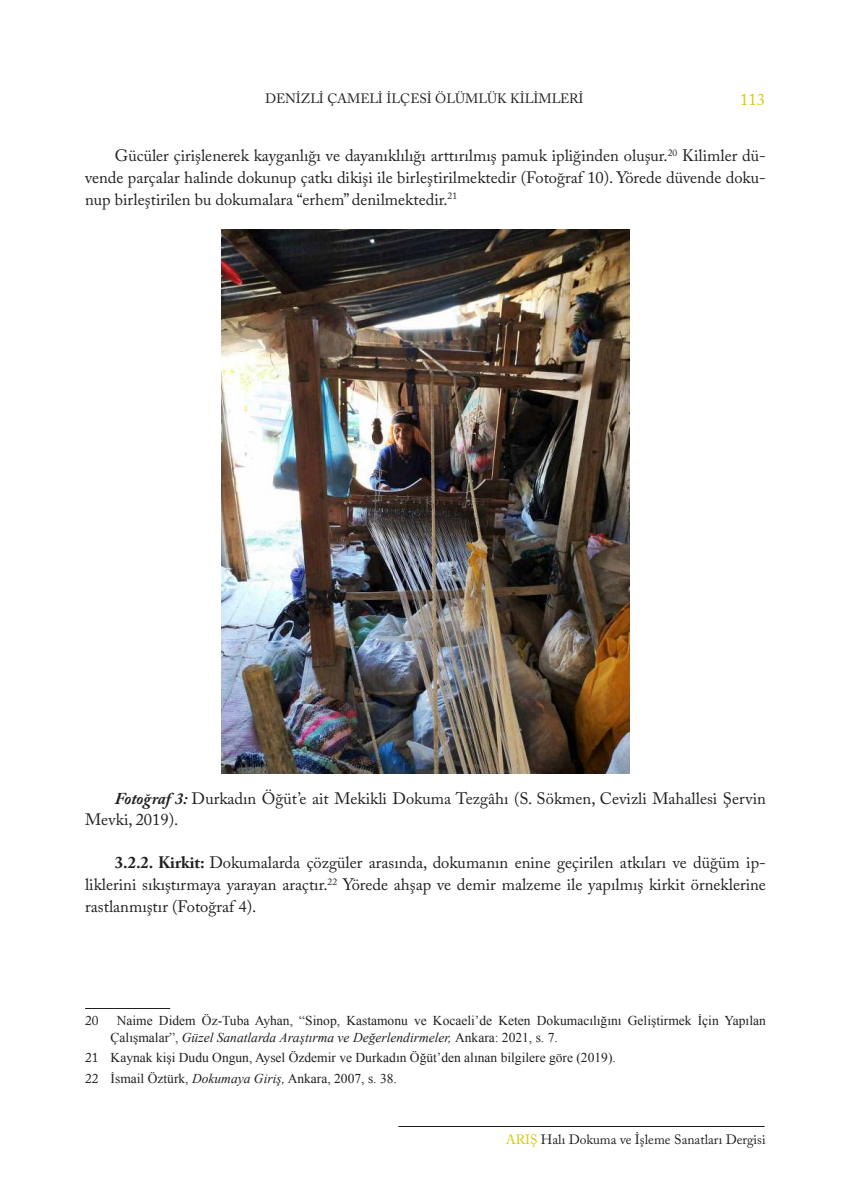
<style>
.page{position:relative;width:851px;height:1191px;background:#fff}
.page>*{position:absolute;margin:0;border:0;box-sizing:border-box;transform-origin:0 0}
.t1{font:16.5px/21.8px "Adobe Caslon Pro";color:#221f1f;text-align:justify}
.t2{font:16.5px "Adobe Caslon Pro";color:#d7c700}
.t3{font:13.5px/16.5px "Times New Roman";color:#221f1f}
.t4{font:13.5px "Adobe Caslon Pro";color:#221f1f}
.s1{font-weight:700;font-style:italic}
.s2{font-weight:700}
.s3{font-style:italic}
.s4{font-family:"Adobe Caslon Pro"}
.s5{color:#d7c700}
</style>
<div class="page">
<hr style="left:398px;top:1126px;width:366px;height:1px;background:#221f1f">
<img style="left:221px;top:230px;width:408px;height:543px">
<hr style="left:85px;top:1008px;width:85px;height:1px;background:#221f1f">
<p class="t4" style="left:265px;top:91px;width:320px">DENİZLİ ÇAMELİ İLÇESİ ÖLÜMLÜK KİLİMLERİ</p>
<p class="t2" style="left:740px;top:90px;width:26px">113</p>
<p class="t1" style="left:85px;top:145px;width:682px;text-indent:30px">Gücüler çirişlenerek kayganlığı ve dayanıklılığı arttırılmış pamuk ipliğinden oluşur.<sup>20</sup> Kilimler dü&shy;vende parçalar halinde dokunup çatkı dikişi ile birleştirilmektedir (Fotoğraf 10). Yörede düvende doku&shy;nup birleştirilen bu dokumalara “erhem” denilmektedir.<sup>21</sup></p>
<p class="t1" style="left:85px;top:787px;width:682px;text-indent:30px"><span class="s1">Fotoğraf 3:</span> Durkadın Öğüt’e ait Mekikli Dokuma Tezgâhı (S. Sökmen, Cevizli Mahallesi Şervin<br>Mevki, 2019).</p>
<p class="t1" style="left:85px;top:852px;width:682px;text-indent:30px"><span class="s2">3.2.2. Kirkit:</span> Dokumalarda çözgüler arasında, dokumanın enine geçirilen atkıları ve düğüm ip&shy;liklerini sıkıştırmaya yarayan araçtır.<sup>22</sup> Yörede ahşap ve demir malzeme ile yapılmış kirkit örneklerine rastlanmıştır (Fotoğraf 4).</p>
<p class="t4" style="left:85px;top:1013px;width:15px">20</p>
<p class="t3" style="left:111px;top:1012px;width:656px;text-indent:6px">Naime Didem Öz-Tuba Ayhan, “Sinop, Kastamonu ve Kocaeli’de Keten Dokumacılığını Geliştirmek İçin Yapılan<br>Çalışmalar”, <span class="s3">Güzel Sanatlarda Araştırma ve Değerlendirmeler,</span> Ankara: 2021, s. 7.</p>
<p class="t3" style="left:85px;top:1047px;width:532px;line-height:20.7px"><span class="s4">21</span> Kaynak kişi Dudu Ongun, Aysel Özdemir ve Durkadın Öğüt’den alınan bilgilere göre (2019).<br><span class="s4">22</span> İsmail Öztürk, <span class="s3">Dokumaya Giriş,</span> Ankara, 2007, s. 38.</p>
<p class="t4" style="left:505px;top:1131px;width:261px"><span class="s5">ARIŞ</span> Halı Dokuma ve İşleme Sanatları Dergisi</p>
</div>
